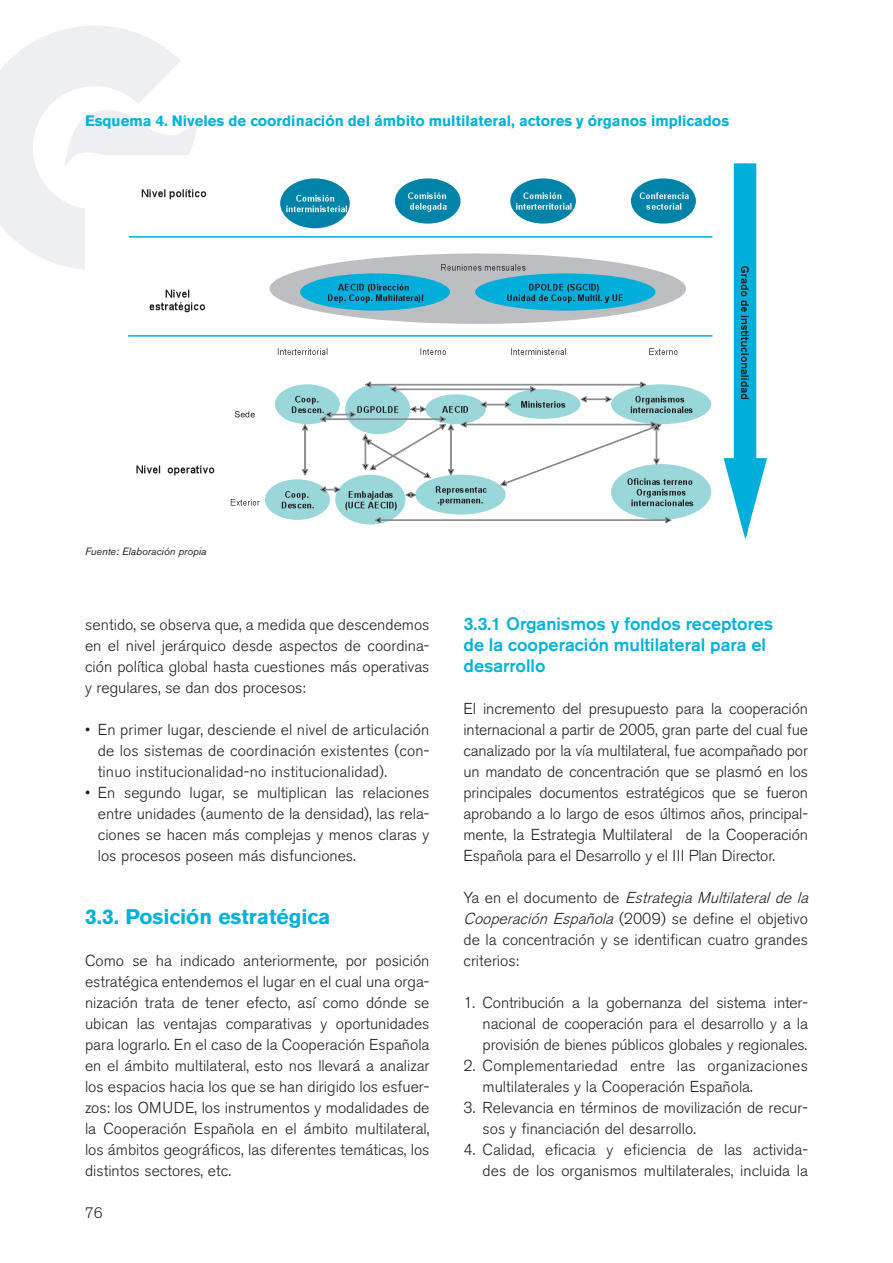
<style>
.page{position:relative;width:893px;height:1263px;background:#fff}
.page>*{position:absolute;margin:0;border:0;box-sizing:border-box;transform-origin:0 0}
.t1{font:700 21px "Akzidenz Grotesk BE";color:#00b2dc}
.t2{font:500 18px/21px "Akzidenz Grotesk BE";color:#00b2dc}
.t3{font:300 15.75px/21px "Akzidenz Grotesk BE";color:#231f20;text-align:justify}
.t4{font:700 15px "Akzidenz Grotesk BE";color:#00b2dc}
.t5{font:300 15px "Akzidenz Grotesk BE";color:#231f20}
.t6{font:italic 10.5px "Akzidenz Grotesk BE";color:#231f20}
.s1{font-style:italic}
</style>
<div class="page">
<svg style="left:723px;top:458px;width:44px;height:81px"></svg>
<div style="left:734px;top:163px;width:22px;height:304px;background:#00aedc"></div>
<svg style="left:0;top:26px;width:206px;height:243px"></svg>
<svg style="left:150px;top:290px;width:55px;height:22px"></svg>
<svg style="left:136px;top:465px;width:78px;height:10px"></svg>
<div style="left:280px;top:178px;width:70px;height:50px;background:#0083a9;border-radius:50%"></div>
<svg style="left:286px;top:195px;width:61px;height:17px"></svg>
<div style="left:395px;top:178px;width:66px;height:46px;background:#0083a9;border-radius:50%"></div>
<svg style="left:408px;top:192px;width:39px;height:20px"></svg>
<div style="left:270px;top:253px;width:416px;height:71px;background:#bdbec1;border-radius:50%"></div>
<div style="left:335px;top:475px;width:70px;height:49px;background:#99d7db;border-radius:50%"></div>
<div style="left:611px;top:384px;width:100px;height:40px;background:#99d7db;border-radius:50%"></div>
<div style="left:415px;top:475px;width:91px;height:39px;background:#99d7db;border-radius:50%"></div>
<div style="left:510px;top:178px;width:66px;height:46px;background:#0083a9;border-radius:50%"></div>
<svg style="left:516px;top:192px;width:56px;height:18px"></svg>
<div style="left:631px;top:178px;width:65px;height:46px;background:#0083a9;border-radius:50%"></div>
<svg style="left:640px;top:192px;width:49px;height:18px"></svg>
<svg style="left:421px;top:348px;width:25px;height:7px"></svg>
<svg style="left:649px;top:348px;width:28px;height:7px"></svg>
<svg style="left:235px;top:411px;width:20px;height:6px"></svg>
<svg style="left:231px;top:499px;width:29px;height:7px"></svg>
<div style="left:611px;top:464px;width:100px;height:56px;background:#99d7db;border-radius:50%"></div>
<svg style="left:511px;top:348px;width:55px;height:7px"></svg>
<div style="left:300px;top:273px;width:150px;height:38px;background:#00aedc;border-radius:50%"></div>
<svg style="left:328px;top:284px;width:95px;height:19px"></svg>
<div style="left:475px;top:273px;width:180px;height:38px;background:#00aedc;border-radius:50%"></div>
<svg style="left:507px;top:284px;width:116px;height:19px"></svg>
<svg style="left:441px;top:264px;width:84px;height:7px"></svg>
<svg style="left:375px;top:517px;width:297px;height:6px"></svg>
<svg style="left:741px;top:266px;width:8px;height:133px"></svg>
<div style="left:275px;top:384px;width:65px;height:40px;background:#99d7db;border-radius:50%"></div>
<div style="left:265px;top:479px;width:65px;height:41px;background:#99d7db;border-radius:50%"></div>
<svg style="left:282px;top:382px;width:411px;height:128px"></svg>
<svg style="left:278px;top:348px;width:49px;height:7px"></svg>
<hr style="left:129px;top:236px;width:583px;height:2px;background:#00aedc">
<hr style="left:128px;top:335px;width:584px;height:2px;background:#00aedc">
<p class="t4" style="left:85px;top:115px;width:646px">Esquema 4. Niveles de coordinación del ámbito multilateral, actores y órganos implicados</p>
<p class="t6" style="left:85px;top:547px;width:123px">Fuente: Elaboración propia</p>
<p class="t3" style="left:85px;top:616px;width:346px">sentido, se observa que, a medida que descendemos en el nivel jerárquico desde aspectos de coordina&shy;ción política global hasta cuestiones más operativas y regulares, se dan dos procesos:</p>
<p class="t3" style="left:98px;top:721px;width:333px;text-indent:-13px">• En primer lugar, desciende el nivel de articulación de los sistemas de coordinación existentes (con&shy;tinuo institucionalidad-no institucionalidad).</p>
<p class="t3" style="left:98px;top:784px;width:333px;text-indent:-13px">• En segundo lugar, se multiplican las relaciones entre unidades (aumento de la densidad), las rela&shy;ciones se hacen más complejas y menos claras y los procesos poseen más disfunciones.</p>
<h1 class="t1" style="left:85px;top:909px;width:247px">3.3. Posición estratégica</h1>
<p class="t3" style="left:85px;top:952px;width:346px">Como se ha indicado anteriormente, por posición estratégica entendemos el lugar en el cual una orga&shy;nización trata de tener efecto, así como dónde se ubican las ventajas comparativas y oportunidades para lograrlo. En el caso de la Cooperación Española en el ámbito multilateral, esto nos llevará a analizar los espacios hacia los que se han dirigido los esfuer&shy;zos: los OMUDE, los instrumentos y modalidades de la Cooperación Española en el ámbito multilateral, los ámbitos geográficos, las diferentes temáticas, los distintos sectores, etc.</p>
<p class="t5" style="left:85px;top:1207px;width:19px">76</p>
<p class="t2" style="left:463px;top:614px;width:311px">3.3.1 Organismos y fondos receptores de la cooperación multilateral para el desarrollo</p>
<p class="t3" style="left:463px;top:700px;width:346px">El incremento del presupuesto para la cooperación internacional a partir de 2005, gran parte del cual fue canalizado por la vía multilateral, fue acompañado por un mandato de concentración que se plasmó en los principales documentos estratégicos que se fueron aprobando a lo largo de esos últimos años, principal&shy;mente, la Estrategia Multilateral de la Cooperación Española para el Desarrollo y el III Plan Director.</p>
<p class="t3" style="left:463px;top:889px;width:350px;text-align:left">Ya e n e l d o c u m e n t o d e <span class="s1">Estrategia Multilateral de la Cooperación Española</span> (2009) se define el objetivo de la concentración y se identifican cuatro grandes criterios:</p>
<p class="t3" style="left:483px;top:994px;width:327px;text-indent:-19px">1. Contribución a la gobernanza del sistema inter&shy;nacional de cooperación para el desarrollo y a la provisión de bienes públicos globales y regionales.</p>
<p class="t3" style="left:483px;top:1057px;width:327px;text-indent:-19px">2. Complementariedad entre las organizaciones multilaterales y la Cooperación Española.</p>
<p class="t3" style="left:483px;top:1099px;width:327px;text-indent:-19px">3. Relevancia en términos de movilización de recur&shy;sos y financiación del desarrollo.</p>
<p class="t3" style="left:463px;top:1141px;width:346px;text-align:right">4. Calidad, eficacia y eficiencia de las activida&shy;des de los organismos multilaterales, incluida la</p>
</div>
